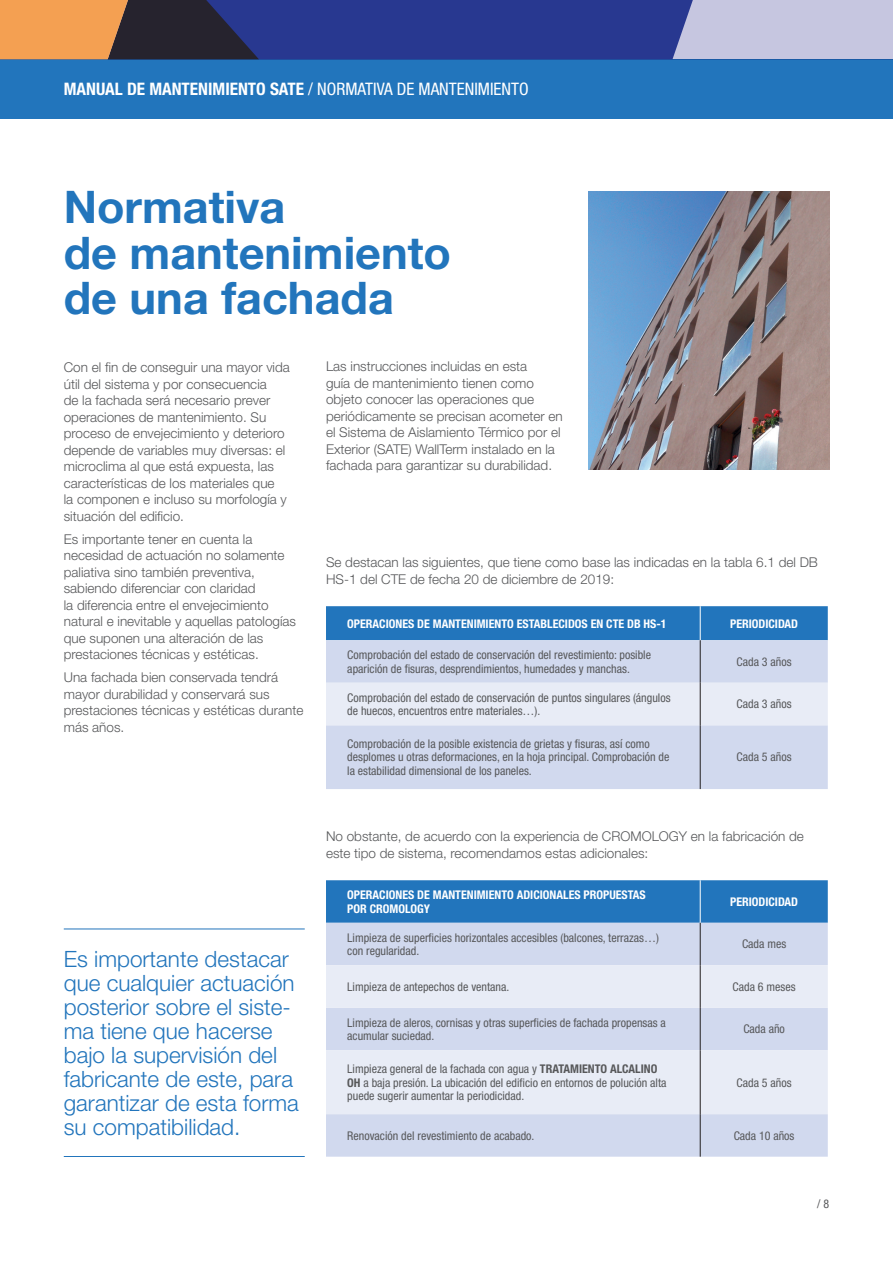
<style>
.page{position:relative;width:893px;height:1263px;background:#fff}
.page>*{position:absolute;margin:0;border:0;box-sizing:border-box;transform-origin:0 0}
.t1{font:700 45px/45px "Helvetica Neue LT Std";color:#2275bc}
.t2{font:300 22.5px/24px "Helvetica Neue LT Std";color:#2275bc}
.t3{font:700 condensed 17.25px "Helvetica Neue LT Std";color:#fff}
.t4{font:300 13.5px/16.5px "Helvetica Neue LT Std";color:#57585a}
.t5{font:condensed 12px/13.5px "Helvetica Neue LT Std";color:#57585a}
.t6{font:700 condensed 12px/13.5px "Helvetica Neue LT Std";color:#fff}
.s1{font-weight:400}
.s2{font-weight:700}
</style>
<div class="page">
<div style="left:0;top:59px;width:893px;height:60px;background:#2275bc"></div>
<div style="left:0;top:0;width:893px;height:59px;background:#c6c6e0"></div>
<svg style="left:0;top:0;width:693px;height:59px"></svg>
<hr style="left:64px;top:1156px;width:241px;height:1px;background:#2275bc">
<hr style="left:64px;top:929px;width:241px;height:1px;background:#2275bc">
<div style="left:326px;top:606px;width:502px;height:34px;background:#2275bc"></div>
<div style="left:326px;top:640px;width:502px;height:149px;background:#d1d9ee"></div>
<div style="left:326px;top:683px;width:502px;height:42px;background:#e8ecf6"></div>
<hr style="left:700px;top:606px;width:1px;height:34px;background:#fff">
<hr style="left:700px;top:640px;width:1px;height:43px;background:#231f20">
<hr style="left:700px;top:683px;width:1px;height:42px;background:#231f20">
<hr style="left:700px;top:725px;width:1px;height:64px;background:#231f20">
<div style="left:326px;top:880px;width:502px;height:43px;background:#2275bc"></div>
<div style="left:326px;top:923px;width:502px;height:234px;background:#d1d9ee"></div>
<svg style="left:326px;top:965px;width:502px;height:149px;fill:#e8ecf6"></svg>
<hr style="left:700px;top:880px;width:1px;height:43px;background:#fff">
<hr style="left:700px;top:923px;width:1px;height:42px;background:#231f20">
<hr style="left:700px;top:965px;width:1px;height:43px;background:#231f20">
<hr style="left:700px;top:1008px;width:1px;height:42px;background:#231f20">
<hr style="left:700px;top:1114px;width:1px;height:43px;background:#231f20">
<hr style="left:700px;top:1050px;width:1px;height:64px;background:#231f20">
<img style="left:588px;top:191px;width:241px;height:279px">
<p class="t3" style="left:64px;top:78px;width:466px">MANUAL DE MANTENIMIENTO SATE <span class="s1">/ NORMATIVA DE MANTENIMIENTO</span></p>
<h1 class="t1" style="left:64px;top:184px;width:389px">Normativa<br>de mantenimiento de una fachada</h1>
<p class="t4" style="left:64px;top:359px;width:228px">Con el fin de conseguir una mayor vida útil del sistema y por consecuencia<br>de la fachada será necesario prever operaciones de mantenimiento. Su proceso de envejecimiento y deterioro depende de variables muy diversas: el microclima al que está expuesta, las características de los materiales que<br>la componen e incluso su morfología y situación del edificio.</p>
<p class="t4" style="left:64px;top:530px;width:234px">Es importante tener en cuenta la necesidad de actuación no solamente paliativa sino también preventiva, sabiendo diferenciar con claridad<br>la diferencia entre el envejecimiento natural e inevitable y aquellas patologías que suponen una alteración de las prestaciones técnicas y estéticas.</p>
<p class="t4" style="left:64px;top:669px;width:241px">Una fachada bien conservada tendrá mayor durabilidad y conservará sus prestaciones técnicas y estéticas durante más años.</p>
<h2 class="t2" style="left:64px;top:947px;width:237px">Es importante destacar que cualquier actuación posterior sobre el siste&shy;ma tiene que hacerse bajo la supervisión del fabricante de este, para garantizar de esta forma su compatibilidad.</h2>
<p class="t4" style="left:326px;top:358px;width:238px">Las instrucciones incluidas en esta<br>guía de mantenimiento tienen como objeto conocer las operaciones que periódicamente se precisan acometer en el Sistema de Aislamiento Térmico por el Exterior (SATE) WallTerm instalado en la fachada para garantizar su durabilidad.</p>
<p class="t4" style="left:326px;top:554px;width:493px">Se destacan las siguientes, que tiene como base las indicadas en la tabla 6.1 del DB<br>HS-1 del CTE de fecha 20 de diciembre de 2019:</p>
<p class="t6" style="left:347px;top:616px;width:321px">OPERACIONES DE MANTENIMIENTO ESTABLECIDOS EN CTE DB HS-1</p>
<p class="t6" style="left:730px;top:616px;width:70px">PERIODICIDAD</p>
<p class="t5" style="left:347px;top:648px;width:305px">Comprobación del estado de conservación del revestimiento: posible aparición de fisuras, desprendimientos, humedades y manchas.</p>
<p class="t5" style="left:737px;top:655px;width:57px">Cada 3 años</p>
<p class="t5" style="left:347px;top:690px;width:325px">Comprobación del estado de conservación de puntos singulares (ángulos de huecos, encuentros entre materiales…).</p>
<p class="t5" style="left:737px;top:697px;width:57px">Cada 3 años</p>
<p class="t5" style="left:347px;top:737px;width:324px">Comprobación de la posible existencia de grietas y fisuras, así como desplomes u otras deformaciones, en la hoja principal. Comprobación de la estabilidad dimensional de los paneles.</p>
<p class="t5" style="left:737px;top:750px;width:57px">Cada 5 años</p>
<p class="t4" style="left:326px;top:828px;width:479px">No obstante, de acuerdo con la experiencia de CROMOLOGY en la fabricación de este tipo de sistema, recomendamos estas adicionales:</p>
<p class="t6" style="left:347px;top:888px;width:300px">OPERACIONES DE MANTENIMIENTO ADICIONALES PROPUESTAS<br>POR CROMOLOGY</p>
<p class="t6" style="left:730px;top:895px;width:70px">PERIODICIDAD</p>
<p class="t5" style="left:347px;top:930px;width:313px">Limpieza de superficies horizontales accesibles (balcones, terrazas…) con regularidad.</p>
<p class="t5" style="left:742px;top:937px;width:46px">Cada mes</p>
<p class="t5" style="left:347px;top:980px;width:164px">Limpieza de antepechos de ventana.</p>
<p class="t5" style="left:733px;top:980px;width:65px">Cada 6 meses</p>
<p class="t5" style="left:347px;top:1015px;width:320px">Limpieza de aleros, cornisas y otras superficies de fachada propensas a acumular suciedad.</p>
<p class="t5" style="left:743px;top:1022px;width:43px">Cada año</p>
<p class="t5" style="left:347px;top:1062px;width:321px">Limpieza general de la fachada con agua y <span class="s2">TRATAMIENTO ALCALINO<br>OH</span> a baja presión. La ubicación del edificio en entornos de polución alta puede sugerir aumentar la periodicidad.</p>
<p class="t5" style="left:737px;top:1075px;width:57px">Cada 5 años</p>
<p class="t5" style="left:347px;top:1129px;width:189px">Renovación del revestimiento de acabado.</p>
<p class="t5" style="left:734px;top:1129px;width:62px">Cada 10 años</p>
<p class="t5" style="left:817px;top:1197px;width:13px">/ 8</p>
</div>
